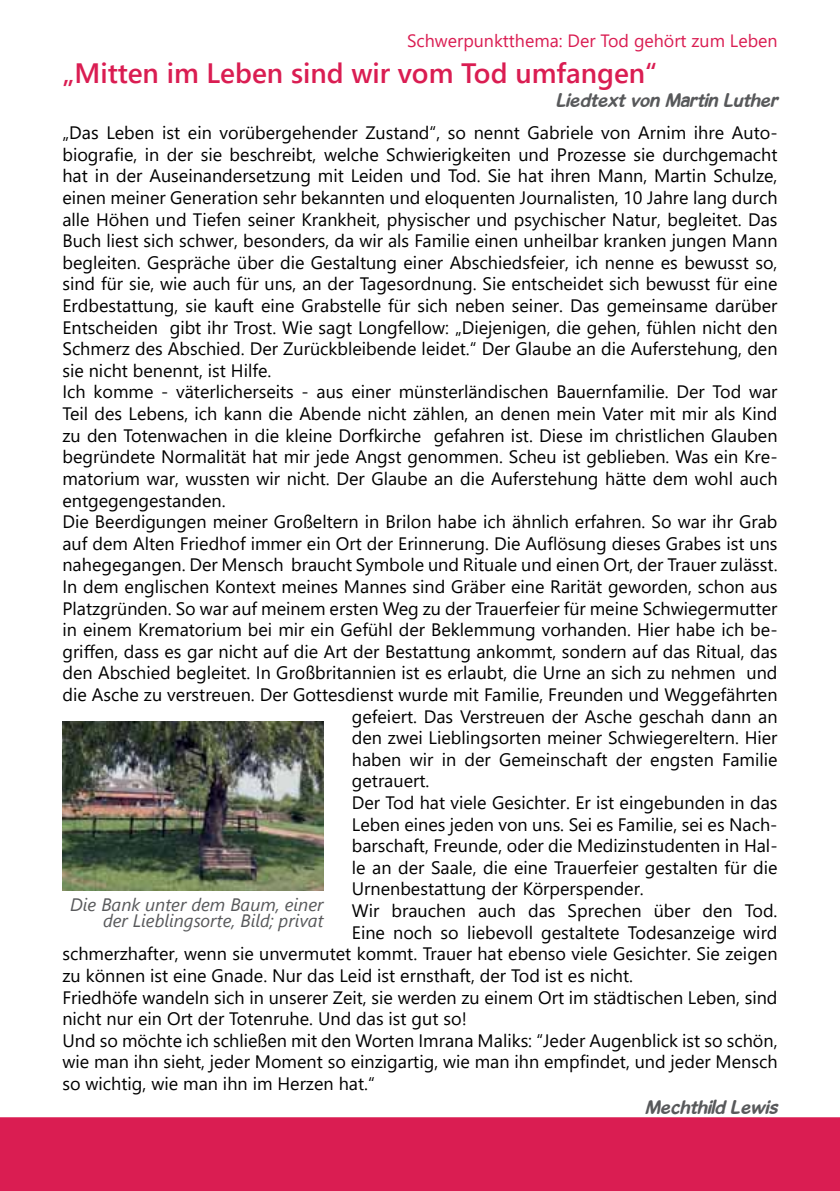
<style>
.page{position:relative;width:840px;height:1191px;background:#fff}
.page>*{position:absolute;margin:0;border:0;box-sizing:border-box;transform-origin:0 0}
.t1{font:600 28px "Segoe UI";color:#da1d52}
.t2{font:italic 700 20px "Gosmick Sans";color:#58595b}
.t3{font:18px "Segoe UI";color:#000}
.t4{font:italic 18px/16px "Segoe UI";color:#58595b;text-align:right}
.t5{font:17.8px "Segoe UI";color:#da1d52}
</style>
<div class="page">
<div style="left:0;top:1117px;width:839px;height:74px;background:#da1d52"></div>
<img style="left:62px;top:721px;width:261px;height:169px">
<p class="t5" style="left:407px;top:24px;width:372px">Schwerpunktthema: Der Tod gehört zum Leben</p>
<h1 class="t1" style="left:62px;top:46px;width:596px">„Mitten im Leben sind wir vom Tod umfangen“</h1>
<p class="t2" style="left:555px;top:88px;width:223px">Liedtext von Martin Luther</p>
<p class="t3" style="left:62px;top:116px;width:716px">„Das Leben ist ein vorübergehender Zustand“, so nennt Gabriele von Arnim ihre Auto-</p>
<p class="t3" style="left:62px;top:137px;width:716px">biografie, in der sie beschreibt, welche Schwierigkeiten und Prozesse sie durchgemacht</p>
<p class="t3" style="left:62px;top:159px;width:716px">hat in der Auseinandersetzung mit Leiden und Tod. Sie hat ihren Mann, Martin Schulze,</p>
<p class="t3" style="left:62px;top:181px;width:716px">einen meiner Generation sehr bekannten und eloquenten Journalisten, 10 Jahre lang durch</p>
<p class="t3" style="left:62px;top:202px;width:716px">alle Höhen und Tiefen seiner Krankheit, physischer und psychischer Natur, begleitet. Das</p>
<p class="t3" style="left:62px;top:224px;width:716px">Buch liest sich schwer, besonders, da wir als Familie einen unheilbar kranken jungen Mann</p>
<p class="t3" style="left:62px;top:245px;width:716px">begleiten. Gespräche über die Gestaltung einer Abschiedsfeier, ich nenne es bewusst so,</p>
<p class="t3" style="left:62px;top:267px;width:716px">sind für sie, wie auch für uns, an der Tagesordnung. Sie entscheidet sich bewusst für eine</p>
<p class="t3" style="left:62px;top:289px;width:716px">Erdbestattung, sie kauft eine Grabstelle für sich neben seiner. Das gemeinsame darüber</p>
<p class="t3" style="left:62px;top:310px;width:716px">Entscheiden gibt ihr Trost. Wie sagt Longfellow: „Diejenigen, die gehen, fühlen nicht den</p>
<p class="t3" style="left:62px;top:332px;width:716px">Schmerz des Abschied. Der Zurückbleibende leidet.“ Der Glaube an die Auferstehung, den</p>
<p class="t3" style="left:62px;top:353px;width:210px">sie nicht benennt, ist Hilfe.</p>
<p class="t3" style="left:62px;top:375px;width:716px">Ich komme - väterlicherseits - aus einer münsterländischen Bauernfamilie. Der Tod war</p>
<p class="t3" style="left:62px;top:397px;width:716px">Teil des Lebens, ich kann die Abende nicht zählen, an denen mein Vater mit mir als Kind</p>
<p class="t3" style="left:62px;top:418px;width:716px">zu den Totenwachen in die kleine Dorfkirche gefahren ist. Diese im christlichen Glauben</p>
<p class="t3" style="left:62px;top:440px;width:716px">begründete Normalität hat mir jede Angst genommen. Scheu ist geblieben. Was ein Kre-</p>
<p class="t3" style="left:62px;top:461px;width:716px">matorium war, wussten wir nicht. Der Glaube an die Auferstehung hätte dem wohl auch</p>
<p class="t3" style="left:62px;top:483px;width:165px">entgegengestanden.</p>
<p class="t3" style="left:62px;top:505px;width:716px">Die Beerdigungen meiner Großeltern in Brilon habe ich ähnlich erfahren. So war ihr Grab</p>
<p class="t3" style="left:62px;top:526px;width:716px">auf dem Alten Friedhof immer ein Ort der Erinnerung. Die Auflösung dieses Grabes ist uns</p>
<p class="t3" style="left:62px;top:548px;width:716px">nahegegangen. Der Mensch braucht Symbole und Rituale und einen Ort, der Trauer zulässt.</p>
<p class="t3" style="left:62px;top:569px;width:716px">In dem englischen Kontext meines Mannes sind Gräber eine Rarität geworden, schon aus</p>
<p class="t3" style="left:62px;top:591px;width:716px">Platzgründen. So war auf meinem ersten Weg zu der Trauerfeier für meine Schwiegermutter</p>
<p class="t3" style="left:62px;top:613px;width:716px">in einem Krematorium bei mir ein Gefühl der Beklemmung vorhanden. Hier habe ich be-</p>
<p class="t3" style="left:62px;top:634px;width:716px">griffen, dass es gar nicht auf die Art der Bestattung ankommt, sondern auf das Ritual, das</p>
<p class="t3" style="left:62px;top:656px;width:716px">den Abschied begleitet. In Großbritannien ist es erlaubt, die Urne an sich zu nehmen und</p>
<p class="t3" style="left:62px;top:677px;width:716px">die Asche zu verstreuen. Der Gottesdienst wurde mit Familie, Freunden und Weggefährten</p>
<p class="t3" style="left:351px;top:699px;width:427px">gefeiert. Das Verstreuen der Asche geschah dann an</p>
<p class="t3" style="left:351px;top:721px;width:427px">den zwei Lieblingsorten meiner Schwiegereltern. Hier</p>
<p class="t3" style="left:351px;top:742px;width:427px">haben wir in der Gemeinschaft der engsten Familie</p>
<p class="t3" style="left:351px;top:764px;width:79px">getrauert.</p>
<p class="t3" style="left:351px;top:785px;width:427px">Der Tod hat viele Gesichter. Er ist eingebunden in das</p>
<p class="t3" style="left:351px;top:807px;width:427px">Leben eines jeden von uns. Sei es Familie, sei es Nach-</p>
<p class="t3" style="left:351px;top:829px;width:427px">barschaft, Freunde, oder die Medizinstudenten in Hal-</p>
<p class="t3" style="left:351px;top:850px;width:427px">le an der Saale, die eine Trauerfeier gestalten für die</p>
<p class="t3" style="left:351px;top:872px;width:293px">Urnenbestattung der Körperspender.</p>
<p class="t3" style="left:351px;top:893px;width:427px">Wir brauchen auch das Sprechen über den Tod.</p>
<p class="t3" style="left:351px;top:915px;width:427px">Eine noch so liebevoll gestaltete Todesanzeige wird</p>
<p class="t3" style="left:62px;top:937px;width:716px">schmerzhafter, wenn sie unvermutet kommt. Trauer hat ebenso viele Gesichter. Sie zeigen</p>
<p class="t3" style="left:62px;top:958px;width:572px">zu können ist eine Gnade. Nur das Leid ist ernsthaft, der Tod ist es nicht.</p>
<p class="t3" style="left:62px;top:980px;width:716px">Friedhöfe wandeln sich in unserer Zeit, sie werden zu einem Ort im städtischen Leben, sind</p>
<p class="t3" style="left:62px;top:1001px;width:405px">nicht nur ein Ort der Totenruhe. Und das ist gut so!</p>
<p class="t3" style="left:62px;top:1023px;width:716px">Und so möchte ich schließen mit den Worten Imrana Maliks: “Jeder Augenblick ist so schön,</p>
<p class="t3" style="left:62px;top:1045px;width:716px">wie man ihn sieht, jeder Moment so einzigartig, wie man ihn empfindet, und jeder Mensch</p>
<p class="t3" style="left:62px;top:1066px;width:314px">so wichtig, wie man ihn im Herzen hat.“</p>
<p class="t2" style="left:644px;top:1095px;width:134px">Mechthild Lewis</p>
<p class="t4" style="left:70px;top:893px;width:255px">Die Bank unter dem Baum, einer der Lieblingsorte, Bild; privat</p>
</div>
